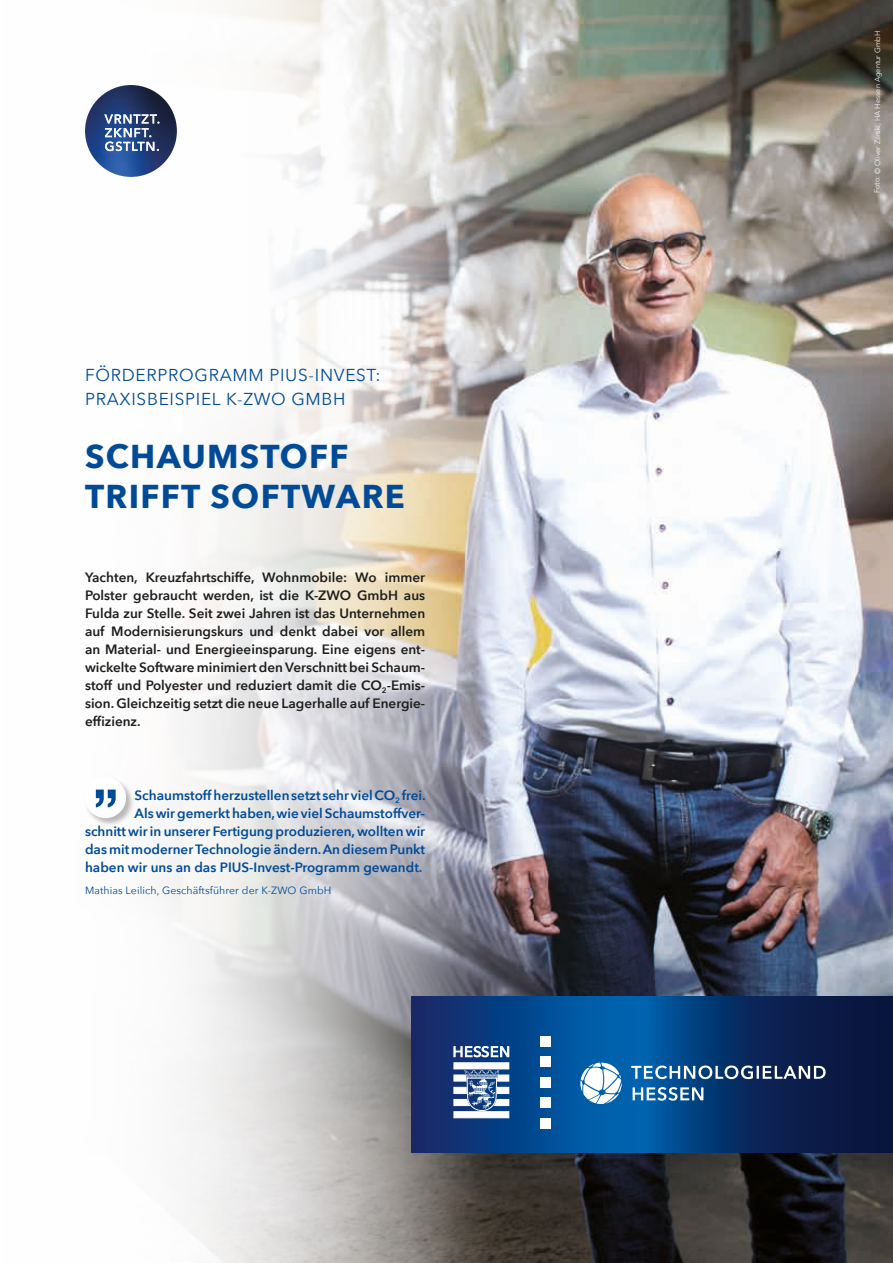
<style>
.page{position:relative;width:893px;height:1263px;background:#fff}
.page>*{position:absolute;margin:0;border:0;box-sizing:border-box;transform-origin:0 0}
.t1{font:700 33px/39.6px "Avenir Next";letter-spacing:.04em;color:#004a97}
.t2{font:17.25px/24px "Avenir Next";letter-spacing:.04em;color:#004a97}
.t3{font:600 13.5px/18px "Avenir Next";color:#1d1d1b;text-align:justify}
.t4{font:600 13.5px/18px "Avenir Next";color:#004a97;text-align:right}
.t5{font:10.5px "Avenir Next";letter-spacing:.01em;color:#004a97}
.t6{font:300 7.5px "Avenir";color:#fff}
</style>
<div class="page">
<img style="left:573px;top:0;width:320px;height:1263px">
<svg style="left:554px;top:0;width:19px;height:1263px;background:#8d8e91"></svg>
<img style="left:530px;top:0;width:24px;height:1263px">
<svg style="left:166px;top:0;width:364px;height:1263px"></svg>
<img style="left:85px;top:85px;width:92px;height:92px">
<img style="left:105px;top:142px;width:54px;height:9px">
<img style="left:105px;top:128px;width:46px;height:9px">
<img style="left:104px;top:114px;width:55px;height:10px">
<svg style="left:411px;top:996px;width:482px;height:156px;background:#073874"></svg>
<svg style="left:454px;top:1046px;width:55px;height:72px"></svg>
<svg style="left:580px;top:1062px;width:42px;height:42px"></svg>
<div style="left:540px;top:1056px;width:10px;height:11px;background:#fff"></div>
<div style="left:540px;top:1077px;width:10px;height:10px;background:#fff"></div>
<div style="left:540px;top:1097px;width:10px;height:11px;background:#fff"></div>
<div style="left:540px;top:1118px;width:10px;height:10px;background:#fff"></div>
<div style="left:540px;top:1036px;width:10px;height:10px;background:#fff"></div>
<svg style="left:633px;top:1087px;width:70px;height:14px"></svg>
<svg style="left:631px;top:1065px;width:195px;height:14px"></svg>
<div style="left:85px;top:777px;width:50px;height:50px;background:#1d1d1b;opacity:.3"></div>
<div style="left:85px;top:777px;width:41px;height:41px;background:#fff;border-radius:50%"></div>
<svg style="left:96px;top:789px;width:20px;height:18px"></svg>
<p class="t2" style="left:85px;top:362px;width:297px">FÖRDERPROGRAMM PIUS-INVEST:<br>PRAXISBEISPIEL K-ZWO GMBH</p>
<h1 class="t1" style="left:85px;top:437px;width:321px">SCHAUMSTOFF<br>TRIFFT SOFTWARE</h1>
<p class="t3" style="left:85px;top:568px;width:342px">Yachten, Kreuzfahrtschiffe, Wohnmobile: Wo immer Polster gebraucht werden, ist die K-ZWO GmbH aus Fulda zur Stelle. Seit zwei Jahren ist das Unternehmen auf Modernisierungskurs und denkt dabei vor allem an Material- und Energieeinsparung. Eine eigens ent&shy;wickelte Software minimiert den Verschnitt bei Schaum&shy;stoff und Polyester und reduziert damit die CO<sub>2</sub>-Emis&shy;sion. Gleichzeitig setzt die neue Lagerhalle auf Energie&shy;effizienz.</p>
<p class="t4" style="left:85px;top:786px;width:342px">Schaumstoff herzustellen setzt sehr viel CO<sub>2</sub> frei.<br>Als wir gemerkt haben, wie viel Schaumstoffver-<br>schnitt wir in unserer Fertigung produzieren, wollten wir das mit moderner Technologie ändern. An diesem Punkt haben wir uns an das PIUS-Invest-Programm gewandt.</p>
<p class="t5" style="left:85px;top:882px;width:248px">Mathias Leilich, Geschäftsführer der K-ZWO GmbH</p>
<p class="t6" style="left:873px;top:193px;width:164px;rotate:-90deg">Foto: © Oliver Zarski, HA Hessen Agentur GmbH</p>
</div>
